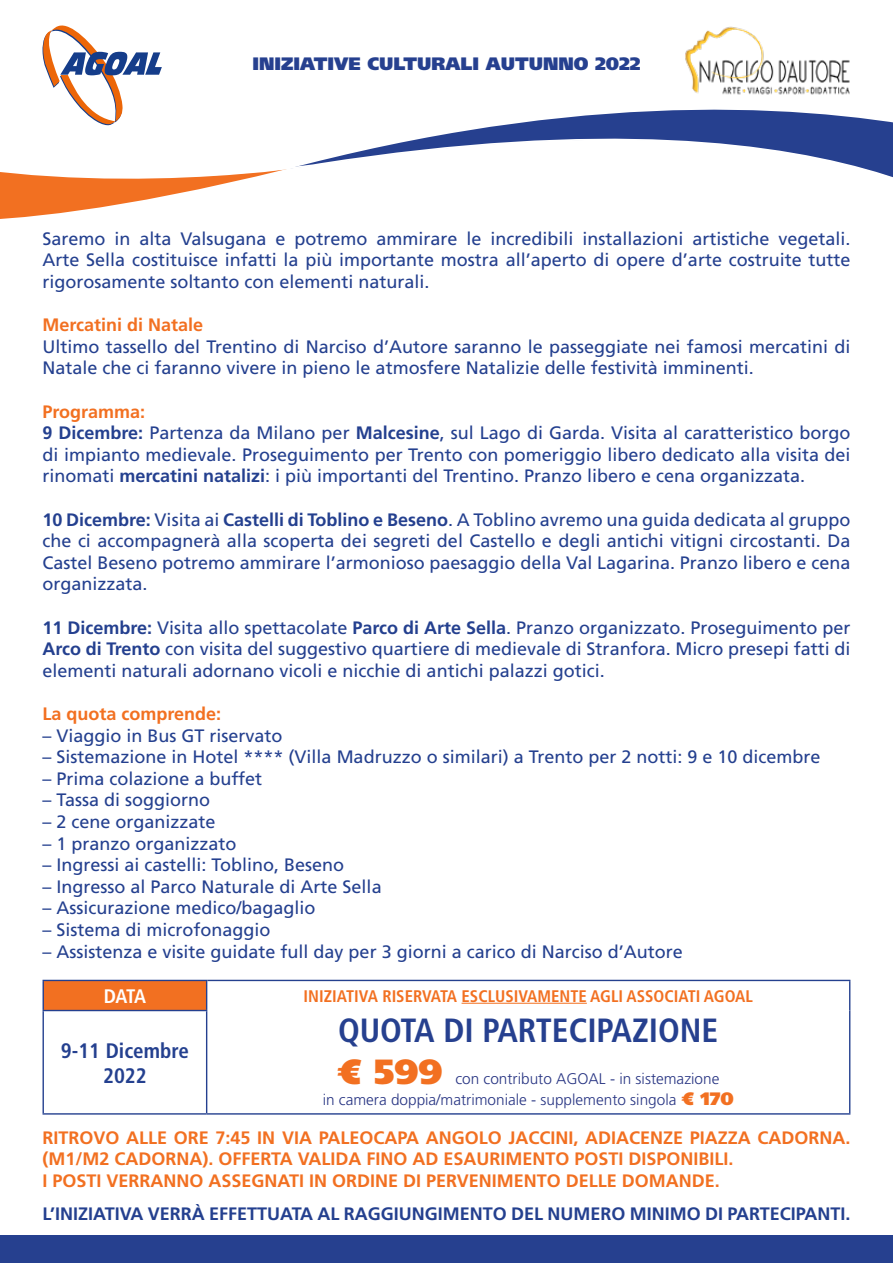
<style>
.page{position:relative;width:893px;height:1263px;background:#fff}
.page>*{position:absolute;margin:0;border:0;box-sizing:border-box;transform-origin:0 0}
.t1{font:900 34.95px "Frutiger LT Std";color:#f27021}
.t2{font:700 condensed 33.6px "Frutiger LT Std";color:#26408f}
.t3{font:700 condensed 21px/25.2px "Frutiger LT Std";color:#24408f;text-align:center}
.t4{font:700 condensed 19.5px "Frutiger LT Std";color:#fff}
.t5{font:18px/21.6px "Frutiger LT Std";color:#24408f;text-align:justify}
.t6{font:700 18px/21.6px "Frutiger LT Std";color:#f27021}
.t7{font:700 18px "Frutiger LT Std";color:#24408f}
.t8{font:900 18px "Frutiger LT Std";color:#26408f}
.t9{font:700 condensed 16.8px "Frutiger LT Std";color:#f27021}
.t10{font:300 15.45px/21.6px "Frutiger LT Std";color:#283583}
.s1{font-weight:700;color:#f27021}
.s2{font-weight:700}
.s3{font-weight:900;font-size:18px;color:#f27021}
</style>
<div class="page">
<div style="left:0;top:1236px;width:893px;height:27px;background:#26408f"></div>
<svg style="left:43px;top:26px;width:119px;height:50px"></svg>
<svg style="left:0;top:76px;width:893px;height:143px"></svg>
<img style="left:681px;top:26px;width:182px;height:73px">
<div style="left:43px;top:980px;width:164px;height:30px;background:#f27021"></div>
<hr style="left:43px;top:980px;width:164px;height:1px;background:#24408f">
<svg style="left:43px;top:981px;width:1px;height:29px"></svg>
<hr style="left:207px;top:980px;width:643px;height:1px;background:#24408f">
<svg style="left:849px;top:981px;width:1px;height:29px"></svg>
<hr style="left:849px;top:1010px;width:1px;height:103px;background:#24408f">
<hr style="left:207px;top:1113px;width:643px;height:1px;background:#24408f">
<svg style="left:206px;top:981px;width:1px;height:29px"></svg>
<hr style="left:43px;top:1010px;width:164px;height:1px;background:#24408f">
<hr style="left:43px;top:1011px;width:1px;height:102px;background:#24408f">
<hr style="left:206px;top:1011px;width:1px;height:102px;background:#24408f">
<hr style="left:43px;top:1113px;width:164px;height:1px;background:#24408f">
<hr style="left:462px;top:1003px;width:125px;height:1px;background:#f27021">
<p class="t8" style="left:252px;top:52px;width:390px">INIZIATIVE CULTURALI AUTUNNO 2022</p>
<p class="t5" style="left:43px;top:228px;width:809px">Saremo in alta Valsugana e potremo ammirare le incredibili installazioni artistiche vegetali.<br>Arte Sella costituisce infatti la più importante mostra all’aperto di opere d’arte costruite tutte rigorosamente soltanto con elementi naturali.</p>
<p class="t6" style="left:43px;top:314px;width:162px">Mercatini di Natale</p>
<p class="t5" style="left:43px;top:336px;width:809px">Ultimo tassello del Trentino di Narciso d’Autore saranno le passeggiate nei famosi mercatini di<br>Natale che ci faranno vivere in pieno le atmosfere Natalizie delle festività imminenti.</p>
<p class="t5" style="left:43px;top:401px;width:809px;text-align:left"><span class="s1">Programma:<br></span><span class="s2">9 Dicembre:</span> Partenza da Milano per <span class="s2">Malcesine</span>, sul Lago di Garda. Visita al caratteristico borgo di impianto medievale. Proseguimento per Trento con pomeriggio libero dedicato alla visita dei rinomati <span class="s2">mercatini natalizi</span>: i più importanti del Trentino. Pranzo libero e cena organizzata.</p>
<p class="t5" style="left:43px;top:509px;width:809px"><span class="s2">10 Dicembre:</span> Visita ai <span class="s2">Castelli di Toblino e Beseno</span>. A Toblino avremo una guida dedicata al gruppo che ci accompagnerà alla scoperta dei segreti del Castello e degli antichi vitigni circostanti. Da Castel Beseno potremo ammirare l’armonioso paesaggio della Val Lagarina. Pranzo libero e cena organizzata.</p>
<p class="t5" style="left:43px;top:617px;width:809px"><span class="s2">11 Dicembre:</span> Visita allo spettacolate <span class="s2">Parco di Arte Sella</span>. Pranzo organizzato. Proseguimento per <span class="s2">Arco di Trento</span> con visita del suggestivo quartiere di medievale di Stranfora. Micro presepi fatti di elementi naturali adornano vicoli e nicchie di antichi palazzi gotici.</p>
<p class="t6" style="left:43px;top:703px;width:180px">La quota comprende:</p>
<p class="t5" style="left:43px;top:725px;width:242px">– Viaggio in Bus GT riservato</p>
<p class="t5" style="left:43px;top:746px;width:779px">– Sistemazione in Hotel **** (Villa Madruzzo o similari) a Trento per 2 notti: 9 e 10 dicembre</p>
<p class="t5" style="left:43px;top:768px;width:221px">– Prima colazione a buffet</p>
<p class="t5" style="left:43px;top:789px;width:169px">– Tassa di soggiorno</p>
<p class="t5" style="left:43px;top:811px;width:175px">– 2 cene organizzate</p>
<p class="t5" style="left:43px;top:833px;width:196px">– 1 pranzo organizzato</p>
<p class="t5" style="left:43px;top:854px;width:303px">– Ingressi ai castelli: Toblino, Beseno</p>
<p class="t5" style="left:43px;top:876px;width:341px">– Ingresso al Parco Naturale di Arte Sella</p>
<p class="t5" style="left:43px;top:897px;width:275px">– Assicurazione medico/bagaglio</p>
<p class="t5" style="left:43px;top:919px;width:230px">– Sistema di microfonaggio</p>
<p class="t5" style="left:43px;top:941px;width:642px">– Assistenza e visite guidate full day per 3 giorni a carico di Narciso d’Autore</p>
<p class="t4" style="left:104px;top:984px;width:44px">DATA</p>
<p class="t9" style="left:304px;top:986px;width:451px">INIZIATIVA RISERVATA ESCLUSIVAMENTE AGLI ASSOCIATI AGOAL</p>
<h2 class="t2" style="left:338px;top:1010px;width:382px">QUOTA DI PARTECIPAZIONE</h2>
<h1 class="t1" style="left:337px;top:1050px;width:107px">€ 599</h1>
<p class="t3" style="left:61px;top:1038px;width:130px">9-11 Dicembre<br>2022</p>
<p class="t10" style="left:323px;top:1068px;width:413px;text-indent:133px">con contributo AGOAL - in sistemazione in camera doppia/matrimoniale - supplemento singola <span class="s3">€ 170</span></p>
<p class="t6" style="left:43px;top:1126px;width:809px">RITROVO ALLE ORE 7:45 IN VIA PALEOCAPA ANGOLO JACCINI, ADIACENZE PIAZZA CADORNA. (M1/M2 CADORNA). OFFERTA VALIDA FINO AD ESAURIMENTO POSTI DISPONIBILI.<br>I POSTI VERRANNO ASSEGNATI IN ORDINE DI PERVENIMENTO DELLE DOMANDE.</p>
<p class="t7" style="left:43px;top:1203px;width:809px">L’INIZIATIVA VERRÀ EFFETTUATA AL RAGGIUNGIMENTO DEL NUMERO MINIMO DI PARTECIPANTI.</p>
</div>
